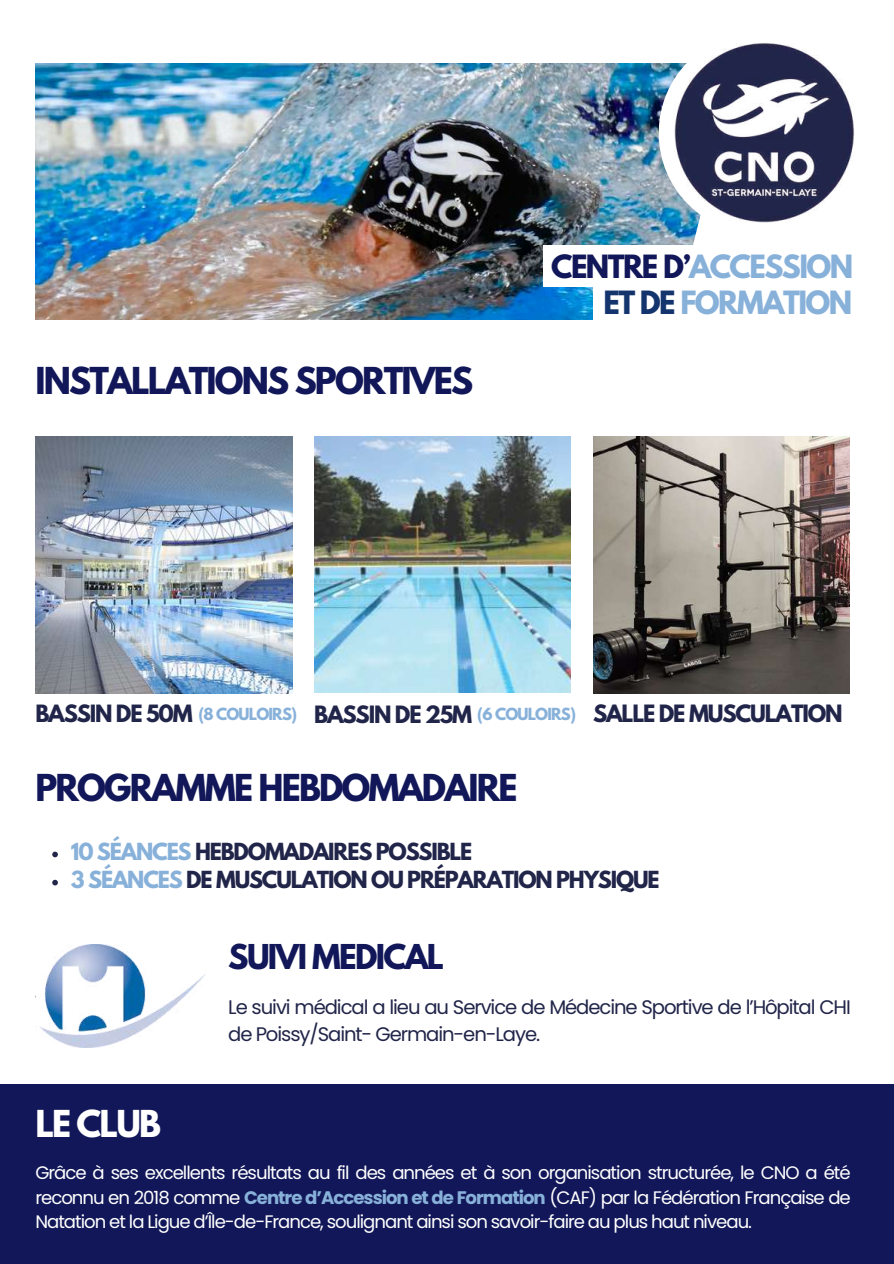
<style>
.page{position:relative;width:894px;height:1264px;background:#fff}
.page>*{position:absolute;margin:0;border:0;box-sizing:border-box;transform-origin:0 0}
.t1{font:700 32.85px "League Spartan";letter-spacing:-.055em;color:#111758}
.t2{font:700 32.85px "League Spartan";letter-spacing:-.055em;color:#fff}
.t3{font:700 30.3px "League Spartan";letter-spacing:-.055em;color:#111758}
.t4{font:700 28.35px/36.3px "League Spartan";letter-spacing:-.055em;color:#88b1da;text-align:right}
.t5{font:700 21.15px "League Spartan";letter-spacing:-.055em;color:#212549}
.t6{font:700 20.85px/28.2px "League Spartan";letter-spacing:-.055em;color:#212549}
.t7{font:19.65px/27px "Poppins";letter-spacing:-.055em;color:#212549}
.t8{font:18.15px/24.8px "Poppins";letter-spacing:-.055em;color:#fff;text-align:justify}
.s1{color:#111758}
.s2{color:#14346d}
.s3{font-size:14.85px;color:#88b1da}
.s4{color:#88b1da}
.s5{font-weight:700;color:#88b1da}
</style>
<div class="page">
<img style="left:36px;top:64px;width:636px;height:255px">
<svg style="left:672px;top:63px;width:27px;height:182px"></svg>
<div style="left:658px;top:32px;width:203px;height:202px;background:#fff;border-radius:50%"></div>
<img style="left:674px;top:43px;width:180px;height:180px">
<div style="left:543px;top:245px;width:350px;height:42px;background:#fff"></div>
<div style="left:593px;top:283px;width:300px;height:40px;background:#fff"></div>
<img style="left:35px;top:436px;width:257px;height:257px">
<img style="left:314px;top:436px;width:256px;height:256px">
<img style="left:593px;top:436px;width:256px;height:257px">
<img style="left:35px;top:944px;width:170px;height:103px">
<div style="left:0;top:1084px;width:893px;height:179px;background:#111758"></div>
<svg style="left:52px;top:851px;width:6px;height:6px"></svg>
<svg style="left:52px;top:879px;width:6px;height:6px"></svg>
<h1 class="t1" style="left:35px;top:364px;width:439px">INSTALLATIONS SPORTIVES</h1>
<h3 class="t4" style="left:551px;top:251px;width:303px"><span class="s1">CENTRE D’</span>ACCESSION<br><span class="s2">ET DE</span> FORMATION</h3>
<p class="t5" style="left:35px;top:702px;width:808px">BASSIN DE 50M <span class="s3">(8 COULOIRS)</span> BASSIN DE 25M <span class="s3">(6 COULOIRS)</span> SALLE DE MUSCULATION</p>
<h1 class="t1" style="left:35px;top:771px;width:483px">PROGRAMME HEBDOMADAIRE</h1>
<p class="t6" style="left:71px;top:839px;width:590px"><span class="s4">10 SÉANCES</span> HEBDOMADAIRES POSSIBLE<br><span class="s4">3 SÉANCES</span> DE MUSCULATION OU PRÉPARATION PHYSIQUE</p>
<h2 class="t3" style="left:228px;top:941px;width:217px">SUIVI MEDICAL</h2>
<p class="t7" style="left:228px;top:993px;width:624px">Le suivi médical a lieu au Service de Médecine Sportive de l’Hôpital CHI de Poissy/Saint- Germain-en-Laye.</p>
<h1 class="t2" style="left:35px;top:1107px;width:127px">LE CLUB</h1>
<p class="t8" style="left:35px;top:1159px;width:816px">Grâce à ses excellents résultats au fil des années et à son organisation structurée, le CNO a été reconnu en 2018 comme <span class="s5">Centre d’Accession et de Formation</span> (CAF) par la Fédération Française de Natation et la Ligue d’Île-de-France, soulignant ainsi son savoir-faire au plus haut niveau.</p>
</div>
